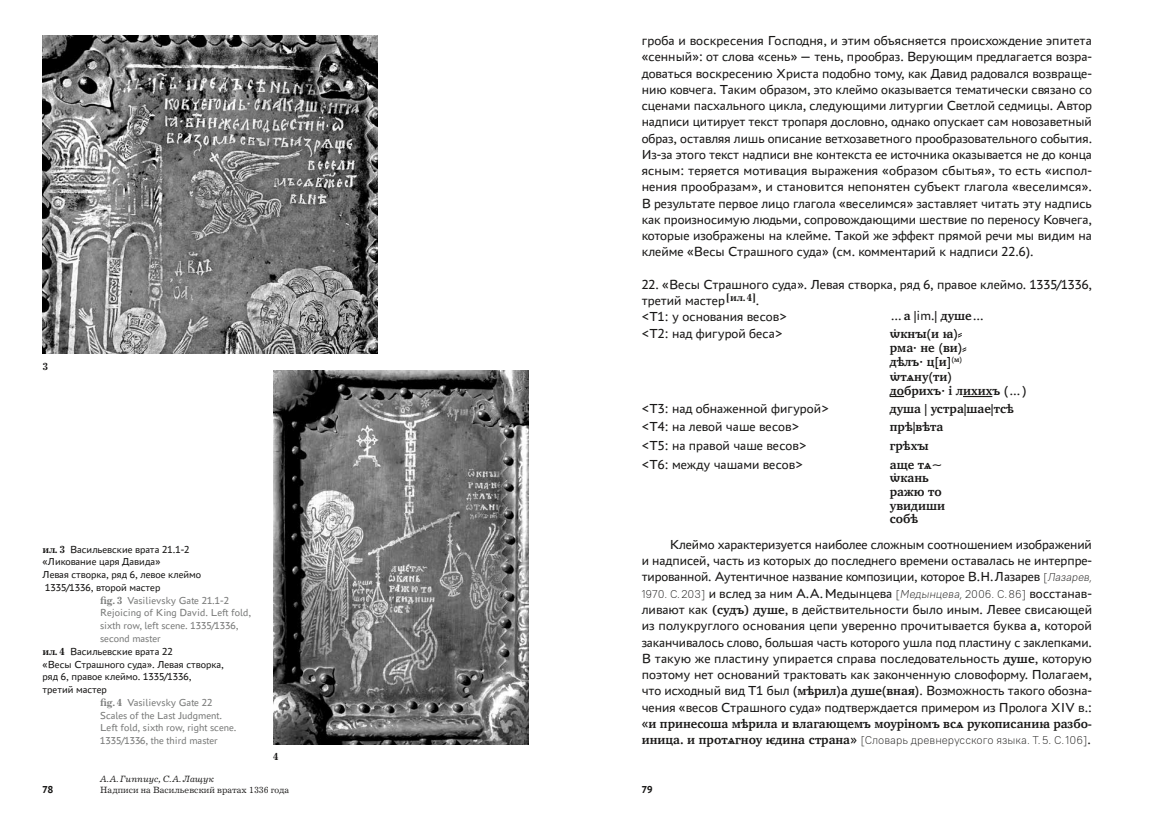
<style>
.page{position:relative;width:1170px;height:833px;background:#fff}
.page>*{position:absolute;margin:0;border:0;box-sizing:border-box;transform-origin:0 0}
.t1{font:13.75px/16.2px "PT Astra Sans";color:#181716}
.t2{font:700 12.5px/14.4px "Charter";color:#181716}
.t3{font:300 11.25px "PT Root UI";color:#181716}
.t4{font:10.62px "PT Astra Sans";color:#7a7b7a}
.t5{font:10.62px "PT Astra Sans";color:#181716}
.t6{font:700 10.62px "PT Astra Sans";color:#181716}
.t7{font:700 10.62px "Journal";color:#181716}
.t8{font:9.38px "Journal";color:#181716}
.t9{font:italic 9.38px "Journal";color:#181716}
.s1{font-family:"Journal";font-weight:700}
.s2{font-family:"Charter";font-weight:700;font-size:12.5px}
.s3{font-family:"PT Astra Sans";font-weight:400;font-size:13.75px}
.s4{font-family:"PT Root UI";font-weight:300;font-size:11.25px}
.s5{font-family:"PT Root UI";font-weight:300;font-style:italic;font-size:11.25px}
</style>
<div class="page">
<svg style="left:889px;top:396px;width:15px;height:1px"></svg>
<hr style="left:962px;top:396px;width:30px;height:1px;background:#181716">
<svg style="left:958px;top:333px;width:3px;height:5px"></svg>
<svg style="left:962px;top:347px;width:4px;height:5px"></svg>
<img style="left:43px;top:35px;width:334px;height:319px">
<img style="left:273px;top:370px;width:255px;height:374px">
<p class="t7" style="left:43px;top:360px;width:7px">3</p>
<p class="t5" style="left:43px;top:542px;width:148px"><span class="s1">ил. 3</span> Васильевские врата 21.1-2</p>
<p class="t5" style="left:43px;top:555px;width:119px">«Ликование царя Давида»</p>
<p class="t5" style="left:43px;top:568px;width:160px">Левая створка, ряд 6, левое клеймо</p>
<p class="t5" style="left:45px;top:580px;width:117px">1335/1336, второй мастер</p>
<p class="t4" style="left:100px;top:593px;width:130px"><span class="s1">fig. 3</span> Vasilievsky Gate 21.1-2</p>
<p class="t4" style="left:100px;top:606px;width:152px">Rejoicing of King David. Left fold,</p>
<p class="t4" style="left:100px;top:619px;width:140px">sixth row, left scene. 1335/1336,</p>
<p class="t4" style="left:100px;top:631px;width:62px">second master</p>
<p class="t5" style="left:43px;top:644px;width:132px"><span class="s1">ил. 4</span> Васильевские врата 22</p>
<p class="t5" style="left:43px;top:657px;width:183px">«Весы Страшного суда». Левая створка,</p>
<p class="t5" style="left:43px;top:670px;width:150px">ряд 6, правое клеймо. 1335/1336,</p>
<p class="t5" style="left:43px;top:682px;width:66px">третий мастер</p>
<p class="t4" style="left:100px;top:695px;width:114px"><span class="s1">fig. 4</span> Vasilievsky Gate 22</p>
<p class="t4" style="left:100px;top:708px;width:123px">Scales of the Last Judgment.</p>
<p class="t4" style="left:100px;top:721px;width:138px">Left fold, sixth row, right scene.</p>
<p class="t4" style="left:100px;top:733px;width:119px">1335/1336, the third master</p>
<p class="t7" style="left:273px;top:750px;width:7px">4</p>
<p class="t1" style="left:641px;top:32px;width:452px;text-align:justify">гроба и воскресения Господня, и этим объясняется происхождение эпитета «сенный»: от слова «сень»— тень, прообраз. Верующим предлагается возра&shy;доваться воскресению Христа подобно тому, как Давид радовался возвраще&shy;нию ковчега. Таким образом, это клеймо оказывается тематически связано со сценами пасхального цикла, следующими литургии Светлой седмицы. Автор надписи цитирует текст тропаря дословно, однако опускает сам новозаветный образ, оставляя лишь описание ветхозаветного прообразовательного события.<br>Из-за этого текст надписи вне контекста ее источника оказывается не до конца ясным: теряется мотивация выражения «образом сбытья», то есть «испол&shy;нения прообразам», и становится непонятен субъект глагола «веселимся».<br>В результате первое лицо глагола «веселимся» заставляет читать эту надпись как произносимую людьми, сопровождающими шествие по переносу Ковчега, которые изображены на клейме. Такой же эффект прямой речи мы видим на клейме «Весы Страшного суда» (см. комментарий к надписи 22.6).</p>
<p class="t1" style="left:641px;top:276px;width:452px">22. «Весы Страшного суда». Левая створка, ряд 6, правое клеймо. 1335/1336, третий мастер <sup>[ил.4]</sup>.<br>&lt;Т1: у основания весов&gt;</p>
<p class="t1" style="left:889px;top:307px;width:97px">…<span class="s2">а</span> |im.| <span class="s2">душе</span>…</p>
<p class="t1" style="left:641px;top:324px;width:142px">&lt;Т2: над фигурой беса&gt;</p>
<p class="t2" style="left:889px;top:326px;width:138px">ѡ̇кнꙑ<span class="s3">(</span>и ꙗ<span class="s3">)<br></span>рма· не <span class="s3">(</span>ви<span class="s3">)<br></span>дѣлъ· ц<span class="s3">[</span>и<span class="s3">]</span><sup>(</sup><sup>м</sup><sup>) </sup>ѡ̇тѧну<span class="s3">(</span>ти<span class="s3">)<br></span>добрихъ· і лихихъ <span class="s3">(…)</span></p>
<p class="t1" style="left:641px;top:399px;width:188px">&lt;Т3: над обнаженной фигурой&gt;</p>
<p class="t2" style="left:889px;top:401px;width:125px">душа <span class="s3">|</span> устра<span class="s3">|</span>шае<span class="s3">|</span>тсѣ</p>
<p class="t1" style="left:641px;top:418px;width:159px">&lt;Т4: на левой чаше весов&gt;</p>
<p class="t2" style="left:889px;top:420px;width:55px">прѣ<span class="s3">|</span>вѣта</p>
<p class="t1" style="left:641px;top:437px;width:166px">&lt;Т5: на правой чаше весов&gt;</p>
<p class="t2" style="left:889px;top:438px;width:40px">грѣхꙑ</p>
<p class="t1" style="left:641px;top:456px;width:163px">&lt;Т6: между чашами весов&gt;</p>
<p class="t2" style="left:889px;top:458px;width:54px;line-height:13.1px">аще тѧ~ ѡ̇кань</p>
<p class="t2" style="left:889px;top:485px;width:57px;line-height:13.1px">ражю то увидиши собѣ</p>
<p class="t1" style="left:641px;top:536px;width:454px;text-indent:28px">Клеймо характеризуется наиболее сложным соотношением изображений и надписей, часть из которых до последнего времени оставалась не интерпре&shy;тированной. Аутентичное название композиции, которое В.Н.Лазарев <span class="s4">[</span><span class="s5">Лазарев, </span><span class="s4">1970. С.203]</span> и вслед за ним А.А.Медынцева <span class="s4">[</span><span class="s5">Медынцева,</span><span class="s4">2006. С.86]</span> восстанав&shy;ливают как <span class="s2">(судъ) душе</span>, в действительности было иным. Левее свисающей из полукруглого основания цепи уверенно прочитывается буква <span class="s2">а</span>, которой заканчивалось слово, большая часть которого ушла под пластину с заклепками.<br>В такую же пластину упирается справа последовательность <span class="s2">душе</span>, которую поэтому нет оснований трактовать как законченную словоформу. Полагаем, что исходный вид Т1 был (<span class="s2">мѣрил</span>)<span class="s2">а душе</span>(<span class="s2">вная</span>). Возможность такого обозна&shy;чения «весов Страшного суда» подтверждается примером из Пролога XIV в.:</p>
<p class="t2" style="left:641px;top:716px;width:451px"><span class="s3">«</span>и принесоша мѣрила и влагающемъ моурiномъ всѧ рукописаниꙗ разбо-</p>
<p class="t3" style="left:641px;top:733px;width:451px"><span class="s2">иница. и протѧгноу ѥдина страна</span><span class="s3">»</span> [Словарь древнерусского языка. Т.5. С.106]<span class="s3">.</span></p>
<p class="t9" style="left:100px;top:773px;width:115px">А.А.Гиппиус, С.А.Лащук</p>
<p class="t8" style="left:100px;top:784px;width:191px">Надписи на Васильевский вратах 1336 года</p>
<p class="t6" style="left:43px;top:782px;width:12px">78</p>
<p class="t6" style="left:641px;top:782px;width:12px">79</p>
</div>
